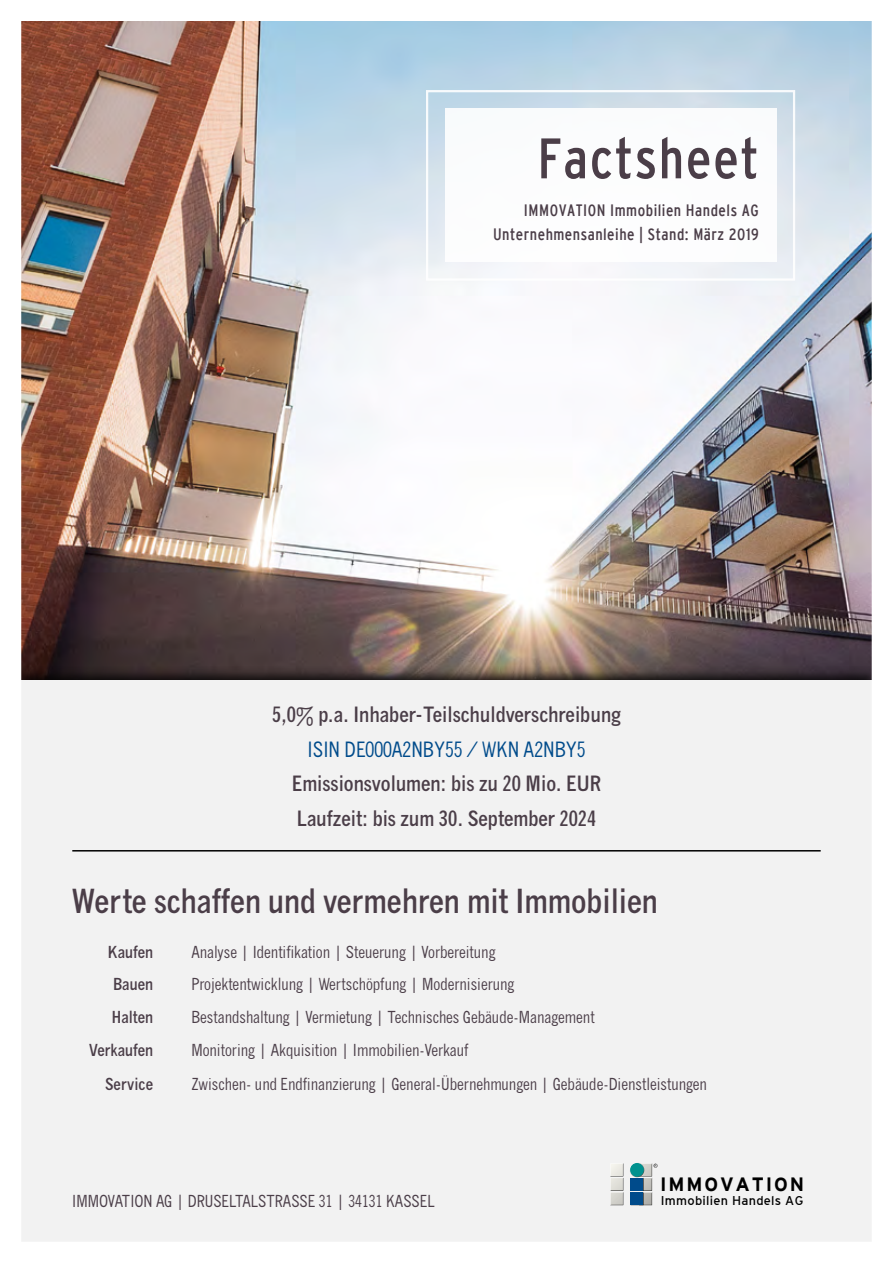
<style>
.page{position:relative;width:893px;height:1263px;background:#fff}
.page>*{position:absolute;margin:0;border:0;box-sizing:border-box;transform-origin:0 0}
.t1{font:57px "In";letter-spacing:.03em;color:#4b3e48}
.t2{font:700 condensed 33px "News Gothic MT Pro";color:#4b3e48}
.t3{font:700 condensed 21px/34.5px "News Gothic MT Pro";color:#4b3e48}
.t4{font:condensed 21px "News Gothic MT Pro";color:#004b8b}
.t5{font:700 19.35px "Inter";letter-spacing:.095em;color:#000}
.t6{font:condensed 16.5px "News Gothic MT Pro";color:#4b3e48}
.t7{font:16.5px/23.5px "In";letter-spacing:.03em;color:#4b3e48;text-align:right}
.t8{font:700 condensed 16.5px "News Gothic MT Pro";color:#4b3e48}
.t9{font:12.75px "Inter";letter-spacing:.02em;color:#000}
</style>
<div class="page">
<img style="left:21px;top:21px;width:851px;height:1220px">
<h1 class="t1" style="left:537px;top:126px;width:223px">Factsheet</h1>
<p class="t7" style="left:493px;top:198px;width:267px">IMMOVATION Immobilien Handels AG<br>Unternehmensanleihe | Stand: März 2019</p>
<p class="t3" style="left:272px;top:697px;width:351px">5,0% p.a. Inhaber-Teilschuldverschreibung</p>
<p class="t4" style="left:308px;top:737px;width:279px">ISIN DE000A2NBY55 / WKN A2NBY5</p>
<p class="t3" style="left:292px;top:766px;width:311px">Emissionsvolumen: bis zu 20 Mio. EUR<br>Laufzeit: bis zum 30. September 2024</p>
<h2 class="t2" style="left:72px;top:881px;width:587px">Werte schaffen und vermehren mit Immobilien</h2>
<p class="t8" style="left:108px;top:942px;width:47px">Kaufen</p>
<p class="t6" style="left:191px;top:942px;width:306px">Analyse | Identifikation | Steuerung | Vorbereitung</p>
<p class="t8" style="left:113px;top:974px;width:42px">Bauen</p>
<p class="t6" style="left:191px;top:975px;width:325px">Projektentwicklung | Wertschöpfung | Modernisierung</p>
<p class="t8" style="left:112px;top:1007px;width:43px">Halten</p>
<p class="t6" style="left:191px;top:1007px;width:405px">Bestandshaltung | Vermietung | Technisches Gebäude-Management</p>
<p class="t8" style="left:89px;top:1039px;width:65px">Verkaufen</p>
<p class="t6" style="left:191px;top:1040px;width:279px">Monitoring | Akquisition | Immobilien-Verkauf</p>
<p class="t8" style="left:105px;top:1074px;width:49px">Service</p>
<p class="t6" style="left:191px;top:1074px;width:517px">Zwischen- und Endfinanzierung | General-Übernehmungen | Gebäude-Dienstleistungen</p>
<p class="t6" style="left:72px;top:1191px;width:364px">IMMOVATION AG | DRUSELTALSTRASSE 31 | 34131 KASSEL</p>
<p class="t5" style="left:660px;top:1174px;width:145px">IMMOVATION</p>
<p class="t9" style="left:661px;top:1193px;width:144px">Immobilien Handels AG</p>
</div>
